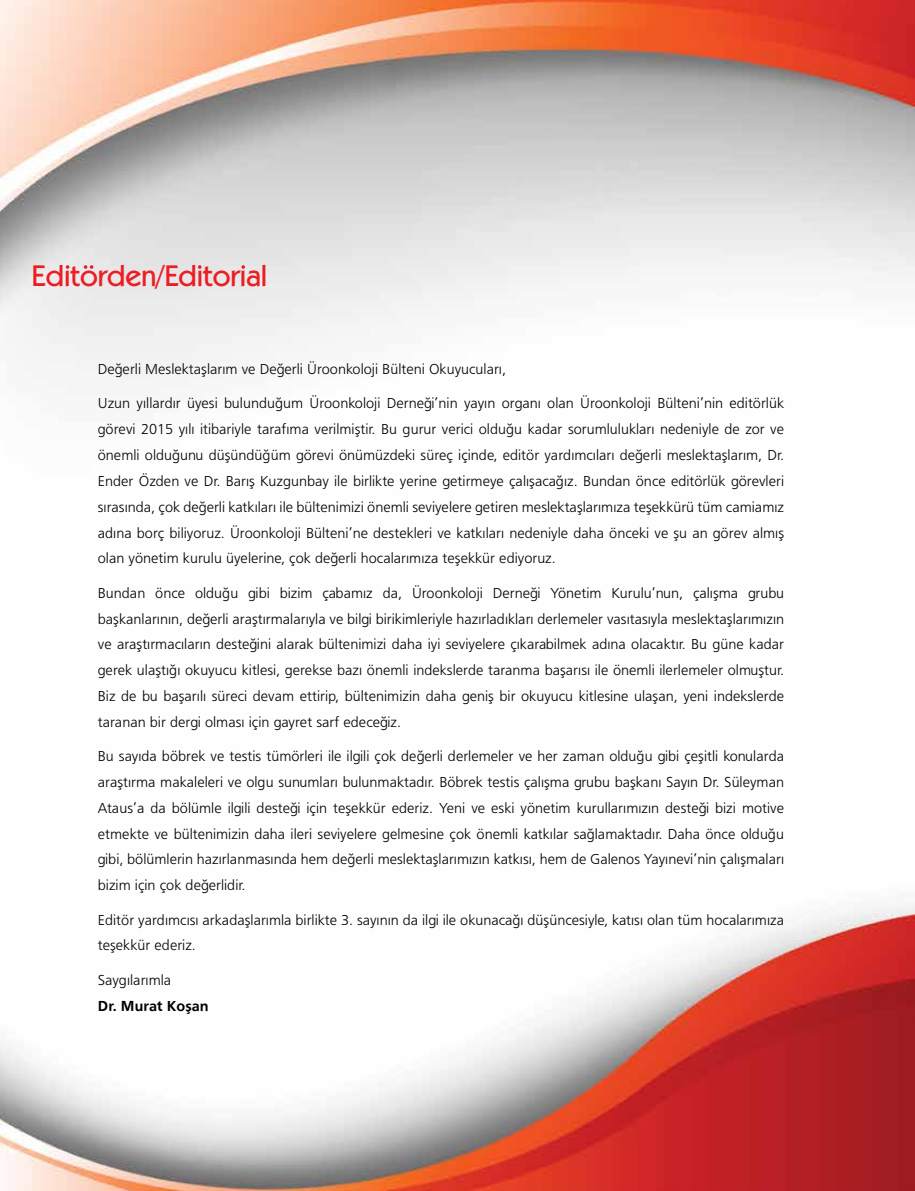
<style>
.page{position:relative;width:915px;height:1191px;background:#fff}
.page>*{position:absolute;margin:0;border:0;box-sizing:border-box;transform-origin:0 0}
.t1{font:30px "Kabel Medium Tr";color:#ed1d24}
.t2{font:15px/25.8px "Frugal Normal Tr";color:#000;text-align:justify}
.t3{font:15px "Frugal Bold Tr";color:#000}
</style>
<div class="page">
<img style="left:0;top:0;width:914px;height:1191px">
<svg style="left:84px;top:265px;width:9px;height:4px"></svg>
<svg style="left:198px;top:265px;width:3px;height:4px"></svg>
<svg style="left:241px;top:265px;width:4px;height:4px"></svg>
<svg style="left:66px;top:265px;width:3px;height:4px"></svg>
<h1 class="t1" style="left:32px;top:257px;width:237px">Edıtorden/Edıtorıal</h1>
<p class="t2" style="left:98px;top:356px;width:409px">Değerli Meslektaşlarım ve Değerli Üroonkoloji Bülteni Okuyucuları,</p>
<p class="t2" style="left:98px;top:390px;width:687px">Uzun yıllardır üyesi bulunduğum Üroonkoloji Derneği’nin yayın organı olan Üroonkoloji Bülteni’nin editörlük görevi 2015 yılı itibariyle tarafıma verilmiştir. Bu gurur verici olduğu kadar sorumlulukları nedeniyle de zor ve önemli olduğunu düşündüğüm görevi önümüzdeki süreç içinde, editör yardımcıları değerli meslektaşlarım, Dr.<br>Ender Özden ve Dr. Barış Kuzgunbay ile birlikte yerine getirmeye çalışacağız. Bundan önce editörlük görevleri sırasında, çok değerli katkıları ile bültenimizi önemli seviyelere getiren meslektaşlarımıza teşekkürü tüm camiamız adına borç biliyoruz. Üroonkoloji Bülteni’ne destekleri ve katkıları nedeniyle daha önceki ve şu an görev almış olan yönetim kurulu üyelerine, çok değerli hocalarımıza teşekkür ediyoruz.</p>
<p class="t2" style="left:98px;top:579px;width:687px">Bundan önce olduğu gibi bizim çabamız da, Üroonkoloji Derneği Yönetim Kurulu’nun, çalışma grubu başkanlarının, değerli araştırmalarıyla ve bilgi birikimleriyle hazırladıkları derlemeler vasıtasıyla meslektaşlarımızın ve araştırmacıların desteğini alarak bültenimizi daha iyi seviyelere çıkarabilmek adına olacaktır. Bu güne kadar gerek ulaştığı okuyucu kitlesi, gerekse bazı önemli indekslerde taranma başarısı ile önemli ilerlemeler olmuştur.<br>Biz de bu başarılı süreci devam ettirip, bültenimizin daha geniş bir okuyucu kitlesine ulaşan, yeni indekslerde taranan bir dergi olması için gayret sarf edeceğiz.</p>
<p class="t2" style="left:98px;top:743px;width:687px">Bu sayıda böbrek ve testis tümörleri ile ilgili çok değerli derlemeler ve her zaman olduğu gibi çeşitli konularda araştırma makaleleri ve olgu sunumları bulunmaktadır. Böbrek testis çalışma grubu başkanı Sayın Dr. Süleyman Ataus’a da bölümle ilgili desteği için teşekkür ederiz. Yeni ve eski yönetim kurullarımızın desteği bizi motive etmekte ve bültenimizin daha ileri seviyelere gelmesine çok önemli katkılar sağlamaktadır. Daha önce olduğu gibi, bölümlerin hazırlanmasında hem değerli meslektaşlarımızın katkısı, hem de Galenos Yayınevi’nin çalışmaları bizim için çok değerlidir.</p>
<p class="t2" style="left:98px;top:906px;width:687px">Editör yardımcısı arkadaşlarımla birlikte 3. sayının da ilgi ile okunacağı düşüncesiyle, katısı olan tüm hocalarımıza teşekkür ederiz.</p>
<p class="t2" style="left:98px;top:966px;width:75px">Saygılarımla</p>
<p class="t3" style="left:98px;top:997px;width:112px">Dr. Murat Koşan</p>
</div>
